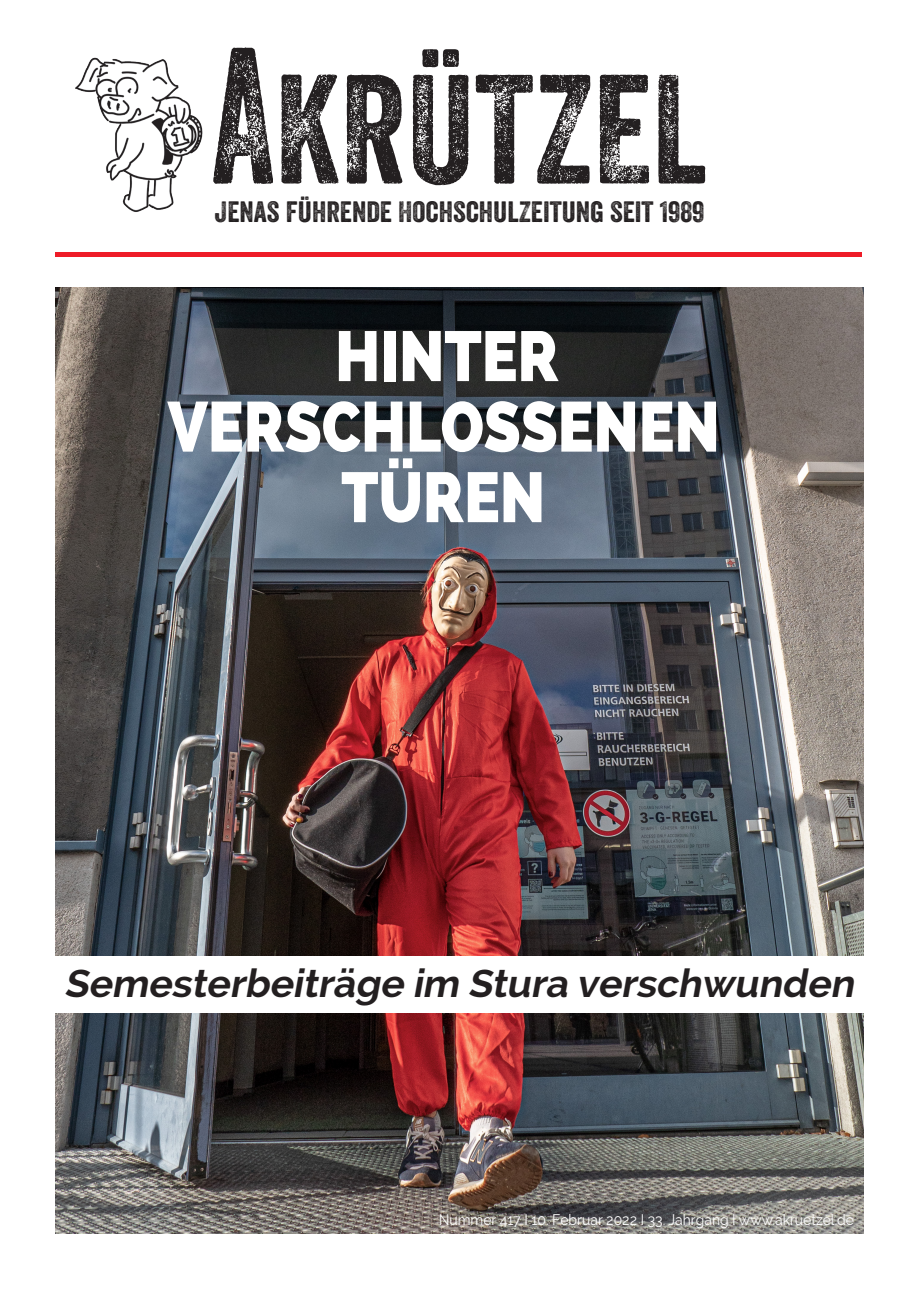
<style>
.page{position:relative;width:919px;height:1289px;background:#fff}
.page>*{position:absolute;margin:0;border:0;box-sizing:border-box;transform-origin:0 0}
.Akrützel{font:150px "Veneer Two";color:#231f20}
.Überschrift{font:800 70.5px "Raleway";color:#fff;scale:.85 1}
.Dieses_und_Jenas{font:italic 700 39px "Raleway";color:#231f20}
.führend{font:28.5px "Veneer Two";color:#231f20;scale:1.08 1}
.Ausgabe{font:15px "Raleway";color:#fff;scale:.93 1}
.s1{font-size:187.5px}
</style>
<div class="page">
<img style="left:55px;top:288px;width:808px;height:945px">
<hr style="left:55px;top:253px;width:806px;height:4px;background:#ee1c28">
<img style="left:75px;top:57px;width:128px;height:155px">
<div style="left:30px;top:956px;width:844px;height:56px;background:#fff"></div>
<p class="Akrützel" style="left:211px;top:38px;width:497px"><span class="s1">A</span>KRÜTZEL</p>
<p class="führend" style="left:214px;top:195px;width:455px">JENAS FÜHRENDE HOCHSCHULZEITUNG SEIT 1989</p>
<p class="Überschrift" style="left:335px;top:315px;width:264px">HINTER</p>
<p class="Überschrift" style="left:168px;top:386px;width:651px">VERSCHLOSSENEN</p>
<p class="Überschrift" style="left:341px;top:456px;width:241px">TÜREN</p>
<p class="Dieses_und_Jenas" style="left:64px;top:961px;width:798px">Semesterbeiträge im Stura verschwunden</p>
<p class="Ausgabe" style="left:439px;top:1210px;width:448px">Nummer 417 I 10. Februar 2022 I 33. Jahrgang I www.akruetzel.de</p>
</div>
